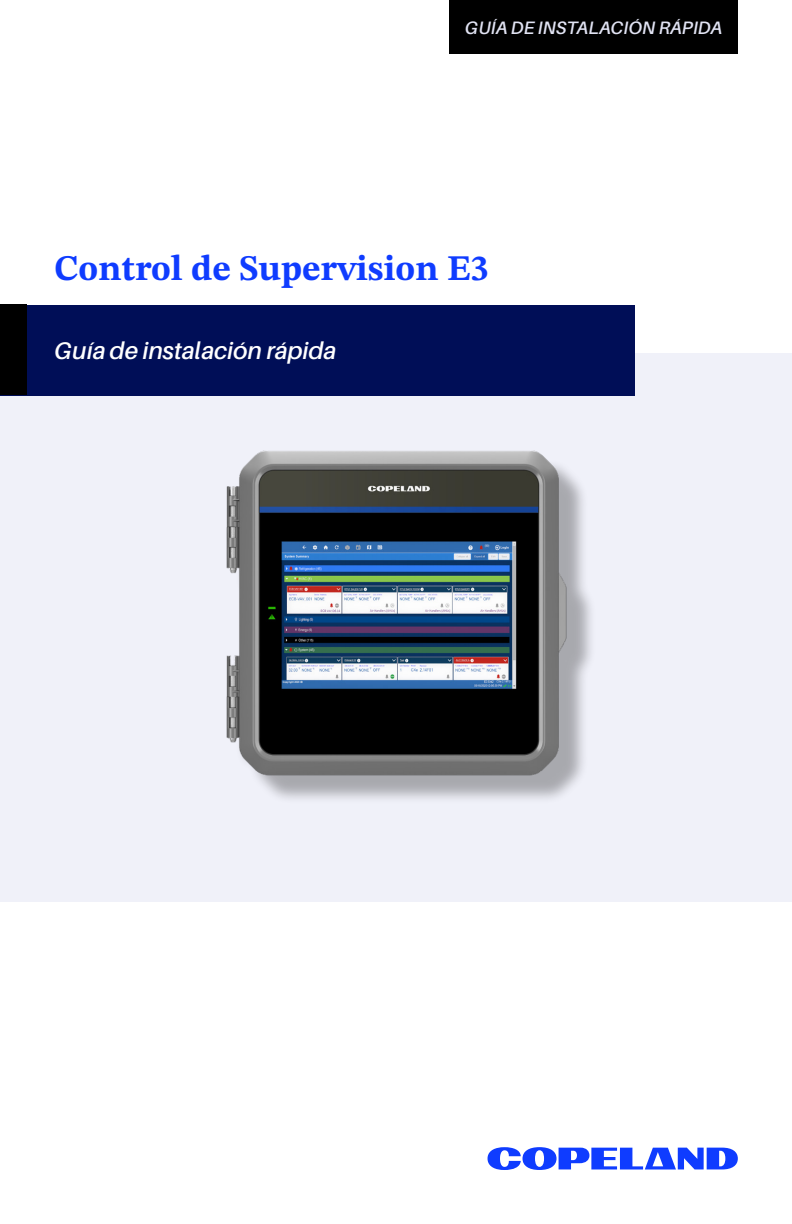
<style>
.page{position:relative;width:792px;height:1224px;background:#fff}
.page>*{position:absolute;margin:0;border:0;box-sizing:border-box;transform-origin:0 0}
.t1{font:700 36px "STIX Two Text";color:#0f3cff}
.t2{font:italic 600 24px "Aileron";color:#fff}
.t3{font:italic 600 18px "Aileron";color:#e1e3f3}
</style>
<div class="page">
<div style="left:0;top:353px;width:792px;height:548px;background:#f0f1f9"></div>
<div style="left:449px;top:0;width:289px;height:54px;background:#000"></div>
<svg style="left:488px;top:1147px;width:250px;height:23px"></svg>
<div style="left:235px;top:459px;width:362px;height:346px;background:#000;opacity:.3"></div>
<img style="left:226px;top:450px;width:371px;height:333px">
<div style="left:0;top:305px;width:634px;height:90px;background:#000e57"></div>
<div style="left:0;top:305px;width:27px;height:90px;background:#000"></div>
<p class="t3" style="left:465px;top:18px;width:259px">GUÍA DE INSTALACIÓN RÁPIDA</p>
<h1 class="t1" style="left:54px;top:242px;width:436px">Control de Supervision E3</h1>
<h2 class="t2" style="left:54px;top:338px;width:284px">Guía de instalación rápida</h2>
</div>
